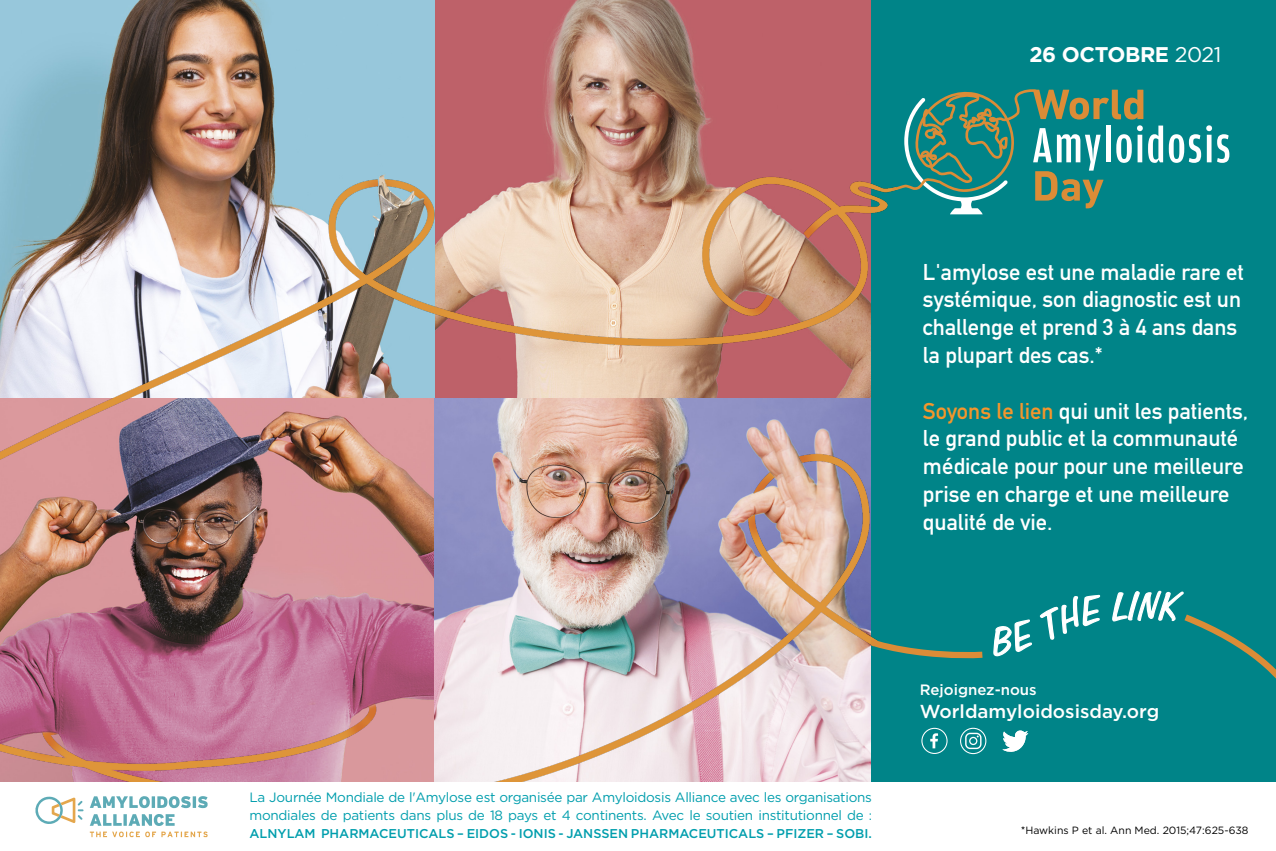
<style>
.page{position:relative;width:1276px;height:851px;background:#fff}
.page>*{position:absolute;margin:0;border:0;box-sizing:border-box;transform-origin:0 0}
.t1{font:700 22.5px/27.8px "DIN Alternate";color:#fff}
.t2{font:700 21.23px "Gotham";letter-spacing:-.02em;color:#fff}
.t3{font:500 18.75px "Gotham";color:#fff}
.t4{font:500 15px "Gotham";color:#fff}
.t5{font:13.5px/18px "Gotham";letter-spacing:-.02em;color:#009ead}
.t6{font:500 12.75px "Gotham";color:#009ead}
.t7{font:10.5px "Gotham";color:#000}
.s1{font-weight:400}
.s2{color:#f4962c}
.s3{font-size:12.75px}
.s4{font-family:"Helvetica"}
</style>
<div class="page">
<img style="left:434px;top:0;width:438px;height:43px">
<img style="left:0;top:0;width:434px;height:43px">
<div style="left:872px;top:0;width:404px;height:850px;background:#008488"></div>
<img style="left:0;top:43px;width:1029px;height:739px">
<svg style="left:1002px;top:730px;width:26px;height:21px"></svg>
<div style="left:960px;top:727px;width:26px;height:27px;border:1px solid #fff;border-radius:50%"></div>
<div style="left:969px;top:736px;width:8px;height:9px;border:1px solid #fff;border-radius:50%"></div>
<div style="left:965px;top:732px;width:16px;height:17px;border:1px solid #fff;border-radius:4px"></div>
<svg style="left:930px;top:733px;width:8px;height:15px"></svg>
<div style="left:921px;top:727px;width:26px;height:26px;border:1px solid #fff;border-radius:50%"></div>
<svg style="left:892px;top:89px;width:337px;height:125px"></svg>
<svg style="left:872px;top:588px;width:110px;height:106px"></svg>
<svg style="left:992px;top:594px;width:109px;height:63px"></svg>
<svg style="left:1112px;top:590px;width:164px;height:89px"></svg>
<div style="left:0;top:782px;width:1276px;height:68px;background:#fff"></div>
<svg style="left:90px;top:796px;width:118px;height:41px"></svg>
<svg style="left:35px;top:796px;width:49px;height:28px"></svg>
<p class="t2" style="left:1029px;top:40px;width:193px">26 OCTOBRE <span class="s1">2021</span></p>
<p class="t1" style="left:923px;top:256px;width:322px">L'amylose est une maladie rare et systémique, son diagnostic est un challenge et prend 3 à 4 ans dans la plupart des cas.*</p>
<p class="t1" style="left:923px;top:395px;width:327px"><span class="s2">Soyons le lien</span> qui unit les patients, le grand public et la communauté médicale pour pour une meilleure prise en charge et une meilleure qualité de vie.</p>
<p class="t4" style="left:920px;top:680px;width:118px">Rejoignez-nous</p>
<p class="t3" style="left:920px;top:698px;width:241px">Worldamyloidosisday.org</p>
<p class="t5" style="left:249px;top:788px;width:624px">La Journée Mondiale de l'Amylose est organisée par Amyloidosis Alliance avec les organisations mondiales de patients dans plus de 18 pays et 4 continents. Avec le soutien institutionnel de <span class="s3">:</span></p>
<p class="t6" style="left:249px;top:825px;width:624px">ALNYLAM PHARMACEUTICALS – EIDOS - IONIS - JANSSEN PHARMACEUTICALS – PFIZER – SOBI.</p>
<p class="t7" style="left:1021px;top:823px;width:229px"><span class="s4">*</span>Hawkins P et al. Ann Med. 2015;47:625-638</p>
</div>
